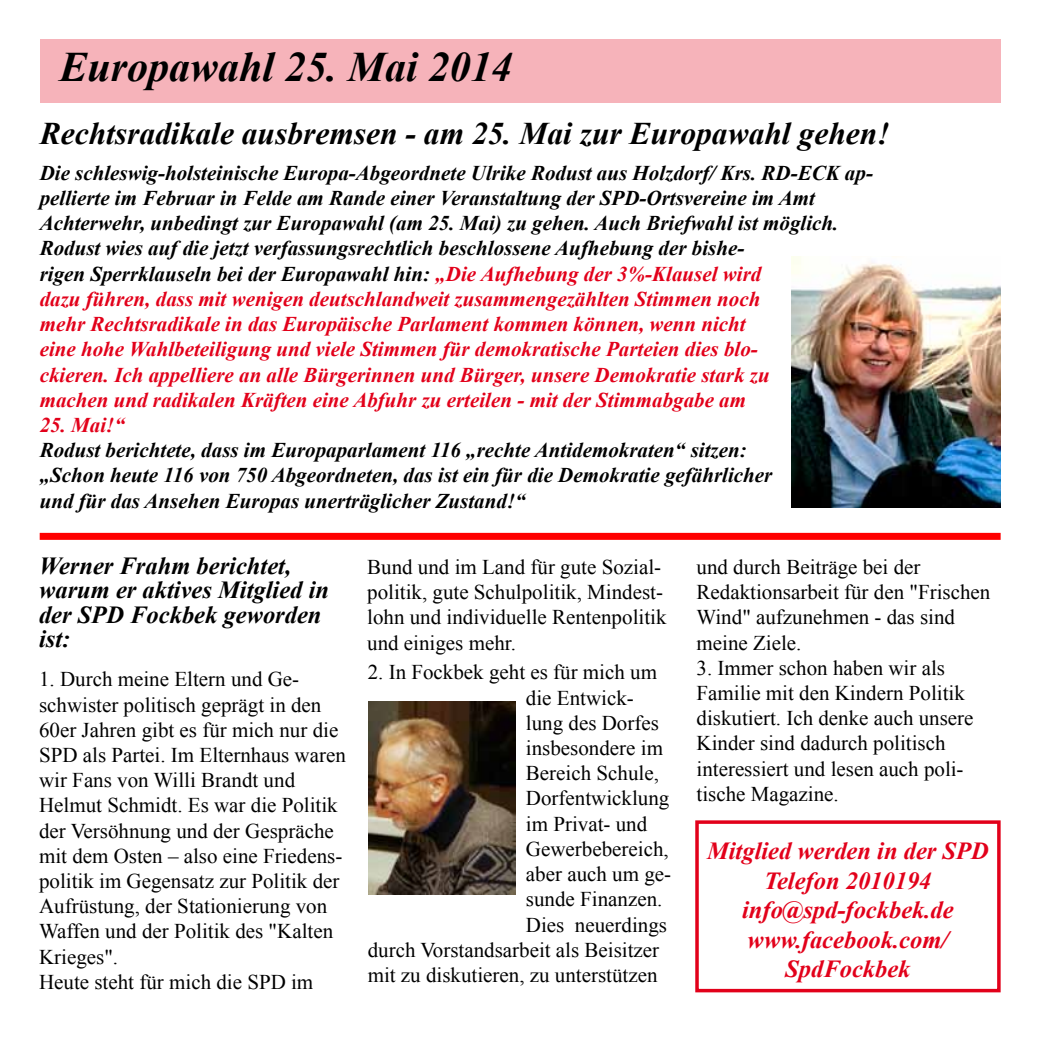
<style>
.page{position:relative;width:1042px;height:1042px;background:#fff}
.page>*{position:absolute;margin:0;border:0;box-sizing:border-box;transform-origin:0 0}
.t1{font:italic 700 42px "Times New Roman";color:#000}
.t2{font:italic 700 31.5px "Times New Roman";color:#000}
.t3{font:italic 700 24.5px/29.4px "Times New Roman";color:#e2001a;text-align:center}
.t4{font:italic 700 24.5px/24.5px "Times New Roman";color:#000}
.t5{font:21px/25.2px "Times New Roman";color:#000}
.t6{font:italic 700 21px/25.2px "Times New Roman";color:#e2001a}
.t7{font:italic 700 21px/25.2px "Times New Roman";color:#000}
.s1{color:#000}
</style>
<div class="page">
<div style="left:40px;top:40px;width:960px;height:63px;background:#f6b3ba"></div>
<div style="left:695px;top:820px;width:305px;height:172px;border:4px solid #e2001a"></div>
<img style="left:791px;top:256px;width:209px;height:251px">
<div style="left:40px;top:533px;width:960px;height:7px;background:#f00"></div>
<img style="left:368px;top:701px;width:148px;height:194px">
<h1 class="t1" style="left:60px;top:38px;width:454px">Europawahl 25. Mai 2014</h1>
<h2 class="t2" style="left:40px;top:112px;width:851px">Rechtsradikale ausbremsen - am 25. Mai zur Europawahl gehen!</h2>
<p class="t6" style="left:40px;top:160px;width:835px"><span class="s1">Die schleswig-holsteinische Europa-Abgeordnete Ulrike Rodust aus Holzdorf/ Krs. RD-ECK ap&shy;pellierte im Februar in Felde am Rande einer Veranstaltung der SPD-Ortsvereine im Amt Achterwehr, unbedingt zur Europawahl (am 25. Mai) zu gehen. Auch Briefwahl ist möglich.<br>Rodust wies auf die jetzt verfassungsrechtlich beschlossene Aufhebung der bishe-<br>rigen Sperrklauseln bei der Europawahl hin:</span> „Die Aufhebung der 3%-Klausel wird<br>dazu führen, dass mit wenigen deutschlandweit zusammengezählten Stimmen noch<br>mehr Rechtsradikale in das Europäische Parlament kommen können, wenn nicht<br>eine hohe Wahlbeteiligung und viele Stimmen für demokratische Parteien dies blo-<br>ckieren. Ich appelliere an alle Bürgerinnen und Bürger, unsere Demokratie stark zu<br>machen und radikalen Kräften eine Abfuhr zu erteilen - mit der Stimmabgabe am</p>
<p class="t6" style="left:40px;top:412px;width:87px">25. Mai!“</p>
<p class="t7" style="left:40px;top:437px;width:734px">Rodust berichtete, dass im Europaparlament 116 „rechte Antidemokraten“ sitzen: „Schon heute 116 von 750 Abgeordneten, das ist ein für die Demokratie gefährlicher und für das Ansehen Europas unerträglicher Zustand!“</p>
<p class="t4" style="left:39px;top:552px;width:291px">Werner Frahm berichtet, warum er aktives Mitglied in der SPD Fockbek geworden ist:</p>
<p class="t5" style="left:39px;top:666px;width:308px">1. Durch meine Eltern und Ge&shy;schwister politisch geprägt in den<br>60er Jahren gibt es für mich nur die<br>SPD als Partei. Im Elternhaus waren wir Fans von Willi Brandt und<br>Helmut Schmidt. Es war die Politik der Versöhnung und der Gespräche mit dem Osten – also eine Friedens&shy;politik im Gegensatz zur Politik der<br>Aufrüstung, der Stationierung von<br>Waffen und der Politik des "Kalten<br>Krieges".<br>Heute steht für mich die SPD im</p>
<p class="t5" style="left:367px;top:554px;width:301px">Bund und im Land für gute Sozial&shy;politik, gute Schulpolitik, Mindest&shy;lohn und individuelle Rentenpolitik und einiges mehr.</p>
<p class="t5" style="left:696px;top:554px;width:295px">und durch Beiträge bei der<br>Redaktionsarbeit für den "Frischen<br>Wind" aufzunehmen - das sind meine Ziele.</p>
<p class="t5" style="left:696px;top:655px;width:279px">3. Immer schon haben wir als<br>Familie mit den Kindern Politik diskutiert. Ich denke auch unsere<br>Kinder sind dadurch politisch interessiert und lesen auch poli&shy;tische Magazine.</p>
<p class="t5" style="left:368px;top:659px;width:291px">2. In Fockbek geht es für mich um</p>
<p class="t5" style="left:526px;top:685px;width:109px">die Entwick-</p>
<p class="t5" style="left:526px;top:710px;width:134px">lung des Dorfes</p>
<p class="t5" style="left:526px;top:735px;width:139px">insbesondere im</p>
<p class="t5" style="left:526px;top:760px;width:134px">Bereich Schule,</p>
<p class="t5" style="left:526px;top:785px;width:145px">Dorfentwicklung</p>
<p class="t5" style="left:526px;top:811px;width:123px">im Privat- und</p>
<p class="t5" style="left:526px;top:836px;width:144px">Gewerbebereich,</p>
<p class="t5" style="left:526px;top:861px;width:147px">aber auch um ge-</p>
<p class="t5" style="left:526px;top:886px;width:138px">sunde Finanzen.</p>
<p class="t5" style="left:526px;top:911px;width:143px">Dies neuerdings</p>
<p class="t5" style="left:368px;top:937px;width:293px">durch Vorstandsarbeit als Beisitzer</p>
<p class="t5" style="left:368px;top:962px;width:291px">mit zu diskutieren, zu unterstützen</p>
<p class="t3" style="left:707px;top:836px;width:283px">Mitglied werden in der SPD<br>Telefon 2010194 info@spd-fockbek.de www.facebook.com/<br>SpdFockbek</p>
</div>
